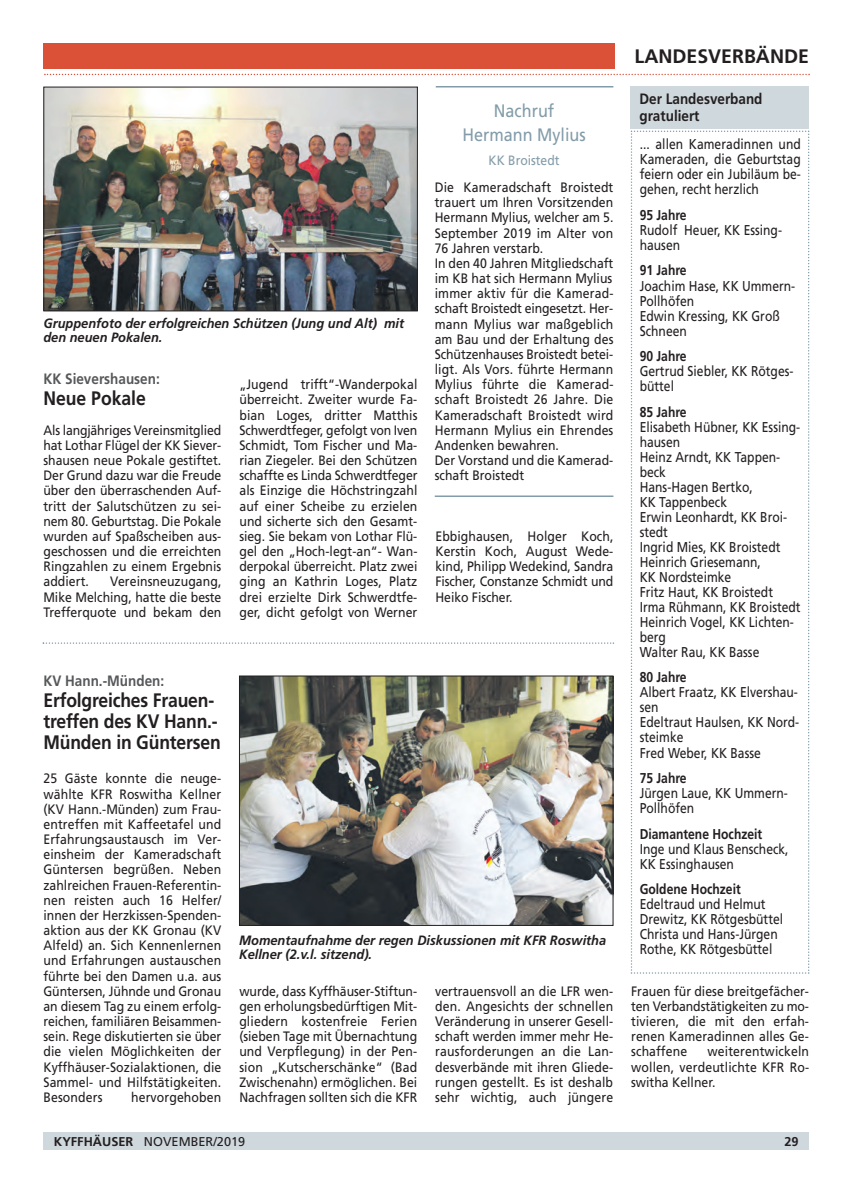
<style>
.page{position:relative;width:857px;height:1196px;background:#fff}
.page>*{position:absolute;margin:0;border:0;box-sizing:border-box;transform-origin:0 0}
.t1{font:700 19.5px/21px "Frutiger LT Std";letter-spacing:-.01em;color:#231f20;scale:.9 1}
.t2{font:700 19.5px "Frutiger LT Std";letter-spacing:-.01em;color:#231f20}
.t3{font:18px/24.3px "Frutiger LT Std";color:#839ca9;text-align:center;scale:.9 1}
.t4{font:700 15px "Frutiger LT Std";color:#57585a;scale:.9 1}
.t5{font:700 15px/16.5px "Frutiger LT Std";color:#231f20;scale:.9 1}
.t6{font:14.25px/15px "Frutiger LT Std";color:#231f20;scale:.85 1}
.t7{font:700 14.25px "Frutiger LT Std";color:#231f20;scale:.85 1}
.t8{font:13.65px/15.1px "Frutiger LT Std";letter-spacing:.005em;color:#231f20;text-align:justify;scale:.9 1}
.t9{font:italic 700 13.5px/13.5px "Frutiger LT Std";color:#231f20;scale:.95 1}
.t10{font:13.5px "Frutiger LT Std";color:#839ca9;scale:.9 1}
.t11{font:12.75px "Frutiger LT Std";color:#231f20}
.t12{font:700 12.75px "Frutiger LT Std";color:#231f20}
.s1{font-weight:700}
</style>
<div class="page">
<div style="left:43px;top:1132px;width:766px;height:17px;background:#cfd8dd"></div>
<div style="left:43px;top:43px;width:572px;height:26px;background:#da5138"></div>
<svg style="left:44px;top:74px;width:766px;height:1px"></svg>
<hr style="left:436px;top:86px;width:177px;height:1px;background:#839ca9">
<hr style="left:435px;top:495px;width:178px;height:2px;background:#839ca9">
<img style="left:241px;top:677px;width:370px;height:246px">
<div style="left:239px;top:675px;width:374px;height:250px;border:1px solid #231f20"></div>
<img style="left:45px;top:89px;width:371px;height:220px">
<div style="left:43px;top:87px;width:375px;height:224px;border:1px solid #231f20"></div>
<svg style="left:43px;top:642px;width:571px;height:1px"></svg>
<svg style="left:630px;top:130px;width:179px;height:843px"></svg>
<div style="left:630px;top:86px;width:179px;height:42px;background:#cfd8dd"></div>
<h1 class="t2" style="left:634px;top:49px;width:176px">LANDESVERBÄNDE</h1>
<p class="t5" style="left:639px;top:92px;width:138px">Der Landesverband gratuliert</p>
<p class="t6" style="left:640px;top:138px;width:191px;text-align:justify">... allen Kameradinnen und Kameraden, die Geburtstag feiern oder ein Jubiläum be&shy;gehen, recht herzlich</p>
<p class="t7" style="left:640px;top:209px;width:57px">95 Jahre</p>
<p class="t6" style="left:640px;top:223px;width:169px">Rudolf Heuer, KK Essing&shy;hausen</p>
<p class="t7" style="left:640px;top:265px;width:57px">91 Jahre</p>
<p class="t6" style="left:640px;top:279px;width:184px">Joachim Hase, KK Ummern-<br>Pollhöfen<br>Edwin Kressing, KK Groß<br>Schneen</p>
<p class="t7" style="left:640px;top:350px;width:57px">90 Jahre</p>
<p class="t6" style="left:640px;top:364px;width:182px">Gertrud Siebler, KK Rötges&shy;büttel</p>
<p class="t7" style="left:640px;top:406px;width:57px">85 Jahre</p>
<p class="t6" style="left:640px;top:420px;width:191px">Elisabeth Hübner, KK Essing&shy;hausen<br>Heinz Arndt, KK Tappen&shy;beck<br>Hans-Hagen Bertko,<br>KK Tappenbeck<br>Erwin Leonhardt, KK Broi&shy;stedt<br>Ingrid Mies, KK Broistedt<br>Heinrich Griesemann,<br>KK Nordsteimke<br>Fritz Haut, KK Broistedt<br>Irma Rühmann, KK Broistedt<br>Heinrich Vogel, KK Lichten&shy;berg<br>Walter Rau, KK Basse</p>
<p class="t7" style="left:640px;top:671px;width:57px">80 Jahre</p>
<p class="t6" style="left:640px;top:686px;width:189px">Albert Fraatz, KK Elvershau&shy;sen<br>Edeltraut Haulsen, KK Nord&shy;steimke<br>Fred Weber, KK Basse</p>
<p class="t7" style="left:640px;top:772px;width:57px">75 Jahre</p>
<p class="t6" style="left:640px;top:786px;width:176px">Jürgen Laue, KK Ummern-<br>Pollhöfen</p>
<p class="t7" style="left:640px;top:827px;width:146px">Diamantene Hochzeit</p>
<p class="t6" style="left:640px;top:842px;width:176px">Inge und Klaus Benscheck,<br>KK Essinghausen</p>
<p class="t7" style="left:640px;top:883px;width:120px">Goldene Hochzeit</p>
<p class="t6" style="left:640px;top:897px;width:170px">Edeltraud und Helmut<br>Drewitz, KK Rötgesbüttel<br>Christa und Hans-Jürgen<br>Rothe, KK Rötgesbüttel</p>
<h2 class="t3" style="left:462px;top:99px;width:139px">Nachruf<br>Hermann Mylius</h2>
<p class="t10" style="left:488px;top:155px;width:80px">KK Broistedt</p>
<p class="t8" style="left:435px;top:181px;width:200px;text-align:left">Die Kameradschaft Broistedt trauert um Ihren Vorsitzenden<br>Hermann Mylius, welcher am 5.<br>September 2019 im Alter von<br>76 Jahren verstarb.<br>In den 40 Jahren Mitgliedschaft im KB hat sich Hermann Mylius immer aktiv für die Kamerad&shy;schaft Broistedt eingesetzt. Her&shy;mann Mylius war maßgeblich am Bau und der Erhaltung des<br>Schützenhauses Broistedt betei&shy;ligt. Als Vors. führte Hermann<br>Mylius führte die Kamerad&shy;schaft Broistedt 26 Jahre. Die<br>Kameradschaft Broistedt wird<br>Hermann Mylius ein Ehrendes<br>Andenken bewahren.<br>Der Vorstand und die Kamerad&shy;schaft Broistedt</p>
<p class="t9" style="left:43px;top:318px;width:381px">Gruppenfoto der erfolgreichen Schützen (Jung und Alt) mit den neuen Pokalen.</p>
<p class="t4" style="left:43px;top:372px;width:131px">KK Sievershausen:</p>
<h1 class="t1" style="left:43px;top:389px;width:115px">Neue Pokale</h1>
<p class="t8" style="left:43px;top:423px;width:199px">Als langjähriges Vereinsmitglied hat Lothar Flügel der KK Siever&shy;shausen neue Pokale gestiftet.<br>Der Grund dazu war die Freude über den überraschenden Auf&shy;tritt der Salutschützen zu sei&shy;nem 80. Geburtstag. Die Pokale wurden auf Spaßscheiben aus&shy;geschossen und die erreichten Ringzahlen zu einem Ergebnis addiert.</p>
<p class="t8" style="left:239px;top:378px;width:199px">„Jugend trifft“-Wanderpokal überreicht. Zweiter wurde Fa&shy;bian Loges, dritter Matthis Schwerdtfeger, gefolgt von Iven Schmidt, Tom Fischer und Ma&shy;rian Ziegeler. Bei den Schützen schaffte es Linda Schwerdtfeger als Einzige die Höchstringzahl auf einer Scheibe zu erzielen und sicherte sich den Gesamt&shy;sieg. Sie bekam von Lothar Flü&shy;gel den „Hoch-legt-an“- Wan&shy;derpokal überreicht. Platz zwei ging an Kathrin Loges, Platz drei erzielte Dirk Schwerdtfe&shy;ger, dicht gefolgt von Werner</p>
<p class="t8" style="left:435px;top:529px;width:199px">Ebbighausen, Holger Koch, Kerstin Koch, August Wede&shy;kind, Philipp Wedekind, Sandra Fischer, Constanze Schmidt und Heiko Fischer.</p>
<p class="t8" style="left:43px;top:575px;width:199px;text-indent:67px">Vereinsneuzugang, Mike Melching, hatte die beste Trefferquote und bekam den</p>
<p class="t4" style="left:43px;top:674px;width:136px">KV Hann.-Münden:</p>
<h1 class="t1" style="left:43px;top:690px;width:198px">Erfolgreiches Frauen&shy;treffen des KV Hann.-<br>Münden in Güntersen</h1>
<p class="t8" style="left:43px;top:772px;width:199px">25 Gäste konnte die neuge&shy;wählte KFR Roswitha Kellner (KV Hann.-Münden) zum Frau&shy;entreffen mit Kaffeetafel und Erfahrungsaustausch im Ver&shy;einsheim der Kameradschaft Güntersen begrüßen. Neben zahlreichen Frauen-Referentin&shy;nen reisten auch 16 Helfer/ innen der Herzkissen-Spenden&shy;aktion aus der KK Gronau (KV Alfeld) an. Sich Kennenlernen und Erfahrungen austauschen führte bei den Damen u.a. aus Güntersen, Jühnde und Gronau an diesem Tag zu einem erfolg&shy;reichen, familiären Beisammen&shy;sein. Rege diskutierten sie über die vielen Möglichkeiten der Kyffhäuser-Sozialaktionen, die Sammel- und Hilfstätigkeiten.<br>Besonders</p>
<p class="t9" style="left:239px;top:934px;width:388px">Momentaufnahme der regen Diskussionen mit KFR Roswitha<br>Kellner (2.v.l. sitzend).</p>
<p class="t8" style="left:239px;top:984px;width:199px">wurde, dass Kyffhäuser-Stiftun&shy;gen erholungsbedürftigen Mit&shy;gliedern kostenfreie Ferien (sieben Tage mit Übernachtung und Verpflegung) in der Pen&shy;sion „Kutscherschänke“ (Bad Zwischenahn) ermöglichen. Bei Nachfragen sollten sich die KFR</p>
<p class="t8" style="left:435px;top:984px;width:199px">vertrauensvoll an die LFR wen&shy;den. Angesichts der schnellen Veränderung in unserer Gesell&shy;schaft werden immer mehr He&shy;rausforderungen an die Lan&shy;desverbände mit ihren Gliede&shy;rungen gestellt. Es ist deshalb sehr wichtig, auch jüngere</p>
<p class="t8" style="left:631px;top:984px;width:199px">Frauen für diese breitgefächer&shy;ten Verbandstätigkeiten zu mo&shy;tivieren, die mit den erfah&shy;renen Kameradinnen alles Ge&shy;schaffene</p>
<p class="t8" style="left:631px;top:1044px;width:199px;text-indent:76px">weiterentwickeln wollen, verdeutlichte KFR Ro&shy;switha Kellner.</p>
<p class="t8" style="left:131px;top:1090px;width:102px">hervorgehoben</p>
<p class="t11" style="left:54px;top:1135px;width:193px"><span class="s1">KYFFHÄUSER</span> NOVEMBER/2019</p>
<p class="t12" style="left:784px;top:1135px;width:16px">29</p>
</div>
